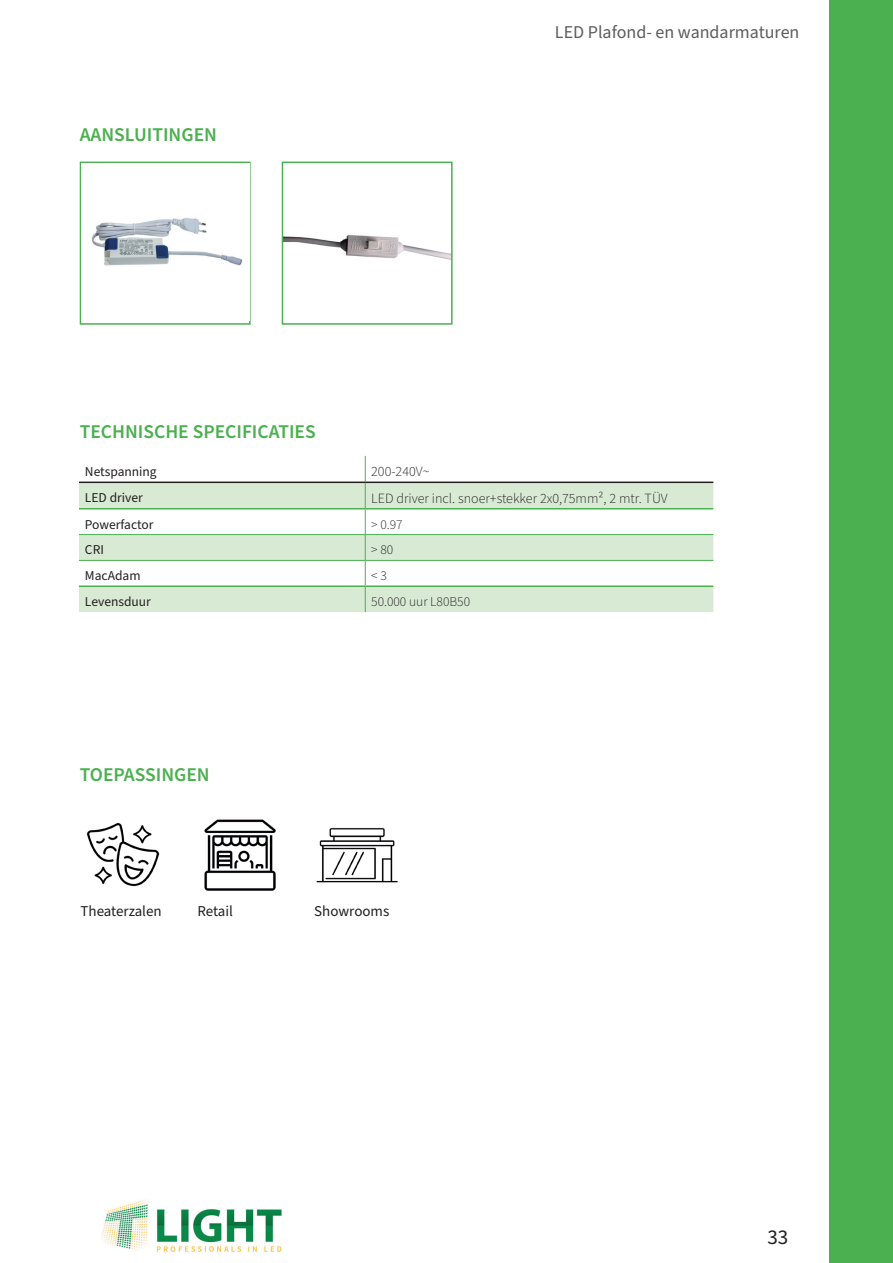
<style>
.page{position:relative;width:893px;height:1263px;background:#fff}
.page>*{position:absolute;margin:0;border:0;box-sizing:border-box;transform-origin:0 0}
.t1{font:21px "Source Sans Pro";color:#231f20}
.t2{font:600 19.5px "Source Sans Pro";color:#4bb050}
.t3{font:18px "Source Sans Pro";color:#5d5d5e}
.t4{font:15px "Source Sans Pro";color:#231f20}
.t5{font:300 14.1px "Source Sans Pro";color:#231f20}
.t6{font:13.5px "Source Sans Pro";color:#231f20}
.t7{font:300 13.5px "Source Sans Pro";color:#231f20}
</style>
<div class="page">
<img style="left:101px;top:1200px;width:181px;height:52px">
<div style="left:829px;top:0;width:64px;height:1263px;background:#4bb050"></div>
<svg style="left:80px;top:162px;width:171px;height:163px"></svg>
<img style="left:285px;top:234px;width:165px;height:26px">
<div style="left:282px;top:162px;width:171px;height:163px;border:2px solid #4bb050"></div>
<img style="left:81px;top:163px;width:168px;height:157px">
<img style="left:249px;top:163px;width:1px;height:157px">
<svg style="left:79px;top:483px;width:634px;height:129px;fill:#d8ead4"></svg>
<hr style="left:79px;top:534px;width:286px;height:1px;background:#4bb050">
<hr style="left:365px;top:534px;width:348px;height:1px;background:#4bb050">
<hr style="left:79px;top:560px;width:286px;height:1px;background:#4bb050">
<hr style="left:365px;top:560px;width:348px;height:1px;background:#4bb050">
<svg style="left:365px;top:456px;width:1px;height:156px"></svg>
<hr style="left:79px;top:481px;width:286px;height:2px;background:#231f20">
<hr style="left:365px;top:481px;width:348px;height:2px;background:#231f20">
<hr style="left:79px;top:508px;width:286px;height:1px;background:#4bb050">
<hr style="left:365px;top:508px;width:348px;height:1px;background:#4bb050">
<hr style="left:79px;top:585px;width:286px;height:2px;background:#4bb050">
<hr style="left:365px;top:585px;width:348px;height:2px;background:#4bb050">
<img style="left:86px;top:822px;width:74px;height:65px">
<img style="left:204px;top:819px;width:72px;height:72px">
<img style="left:316px;top:827px;width:82px;height:56px">
<h2 class="t2" style="left:80px;top:122px;width:139px">AANSLUITINGEN</h2>
<h2 class="t2" style="left:80px;top:418px;width:238px">TECHNISCHE SPECIFICATIES</h2>
<p class="t3" style="left:555px;top:20px;width:246px">LED Plafond- en wandarmaturen</p>
<p class="t6" style="left:85px;top:462px;width:73px">Netspanning</p>
<p class="t5" style="left:371px;top:462px;width:60px">200-240V~</p>
<p class="t6" style="left:85px;top:489px;width:59px">LED driver</p>
<p class="t5" style="left:371px;top:489px;width:298px">LED driver incl. snoer+stekker 2x0,75mm2, 2 mtr. TÜV</p>
<p class="t6" style="left:85px;top:515px;width:70px">Powerfactor</p>
<p class="t7" style="left:371px;top:515px;width:33px">&gt; 0.97</p>
<p class="t6" style="left:85px;top:541px;width:20px">CRI</p>
<p class="t7" style="left:371px;top:541px;width:24px">&gt; 80</p>
<p class="t6" style="left:85px;top:567px;width:57px">MacAdam</p>
<p class="t7" style="left:371px;top:567px;width:17px">&lt; 3</p>
<p class="t6" style="left:85px;top:592px;width:68px">Levensduur</p>
<p class="t7" style="left:371px;top:592px;width:100px">50.000 uur L80B50</p>
<h2 class="t2" style="left:80px;top:762px;width:132px">TOEPASSINGEN</h2>
<p class="t4" style="left:80px;top:901px;width:83px">Theaterzalen</p>
<p class="t4" style="left:197px;top:901px;width:37px">Retail</p>
<p class="t4" style="left:314px;top:901px;width:77px">Showrooms</p>
<h1 class="t1" style="left:767px;top:1223px;width:22px">33</h1>
</div>
